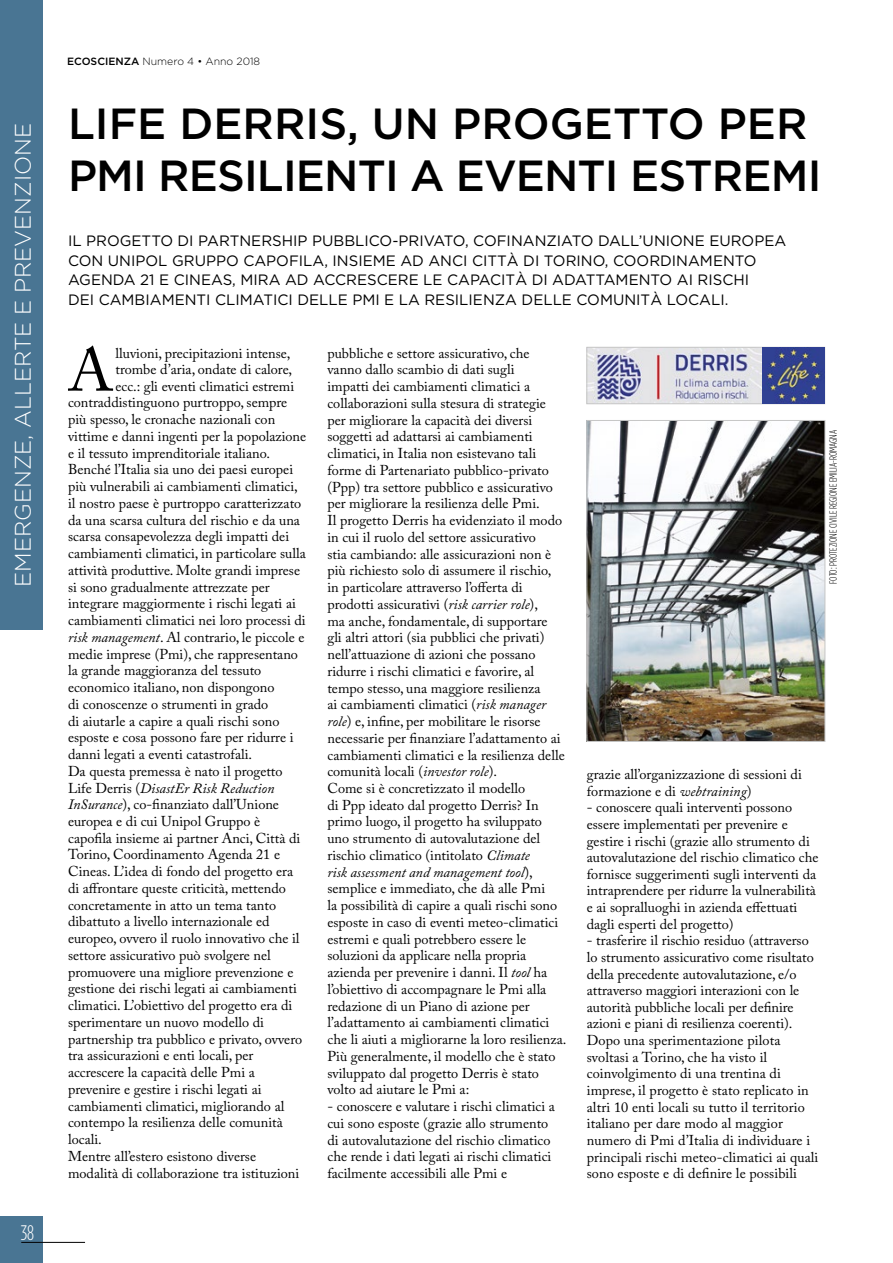
<style>
.page{position:relative;width:893px;height:1263px;background:#fff}
.page>*{position:absolute;margin:0;border:0;box-sizing:border-box;transform-origin:0 0}
.t1{font:60.6px "Adobe Caslon Pro";color:#000}
.t2{font:500 43.5px/52.5px "Gotham HTF";letter-spacing:-.02em;color:#000}
.t3{font:300 22.5px "Gotham HTF";color:#fff}
.t4{font:300 condensed 21px "Gotham HTF";color:#fff}
.t5{font:15px/19.5px "Gotham HTF";color:#000}
.t6{font:14.25px/16.8px "Adobe Caslon Pro";color:#000}
.t7{font:italic 14.25px "Adobe Caslon Pro";color:#000}
.t8{font:300 condensed 10.5px "Gotham HTF";color:#000}
.t9{font:300 10.5px "Gotham HTF";color:#000}
.s1{font-weight:500}
.s2{font-style:italic}
.s3{font-style:normal}
</style>
<div class="page">
<div style="left:0;top:1216px;width:43px;height:47px;background:#497593"></div>
<hr style="left:21px;top:1242px;width:64px;height:1px;background:#000">
<div style="left:0;top:0;width:43px;height:629px;background:#497593"></div>
<img style="left:589px;top:422px;width:234px;height:318px">
<div style="left:587px;top:420px;width:238px;height:322px;border:1px solid #c6c6c6"></div>
<img style="left:589px;top:349px;width:173px;height:53px">
<div style="left:587px;top:347px;width:238px;height:57px;border:1px solid #c6c6c6"></div>
<img style="left:762px;top:347px;width:62px;height:57px">
<h3 class="t3" style="left:11px;top:587px;width:465px;rotate:-90deg">EMERGENZE, ALLERTE E PREVENZIONE</h3>
<h3 class="t4" style="left:21px;top:1221px;width:15px">38</h3>
<p class="t9" style="left:67px;top:56px;width:195px"><span class="s1">ECOSCIENZA</span> Numero 4 • Anno 2018</p>
<h2 class="t2" style="left:68px;top:96px;width:755px">LIFE DERRIS, UN PROGETTO PER<br>PMI RESILIENTI A EVENTI ESTREMI</h2>
<p class="t5" style="left:68px;top:231px;width:720px">IL PROGETTO DI PARTNERSHIP PUBBLICO-PRIVATO, COFINANZIATO DALL’UNIONE EUROPEA CON UNIPOL GRUPPO CAPOFILA, INSIEME AD ANCI CITTÀ DI TORINO, COORDINAMENTO AGENDA 21 E CINEAS, MIRA AD ACCRESCERE LE CAPACITÀ DI ADATTAMENTO AI RISCHI<br>DEI CAMBIAMENTI CLIMATICI DELLE PMI E LA RESILIENZA DELLE COMUNITÀ LOCALI.</p>
<h1 class="t1" style="left:68px;top:334px;width:47px">A</h1>
<p class="t6" style="left:116px;top:344px;width:176px">lluvioni, precipitazioni intense,</p>
<p class="t6" style="left:116px;top:361px;width:178px">trombe d’aria, ondate di calore,</p>
<p class="t6" style="left:116px;top:377px;width:180px">ecc.: gli eventi climatici estremi</p>
<p class="t6" style="left:68px;top:394px;width:221px">contraddistinguono purtroppo, sempre</p>
<p class="t6" style="left:68px;top:411px;width:209px">più spesso, le cronache nazionali con</p>
<p class="t6" style="left:68px;top:427px;width:240px">vittime e danni ingenti per la popolazione</p>
<p class="t6" style="left:68px;top:444px;width:203px">e il tessuto imprenditoriale italiano.</p>
<p class="t6" style="left:68px;top:461px;width:227px">Benché l’Italia sia uno dei paesi europei</p>
<p class="t6" style="left:68px;top:478px;width:231px">più vulnerabili ai cambiamenti climatici,</p>
<p class="t6" style="left:68px;top:494px;width:235px">il nostro paese è purtroppo caratterizzato</p>
<p class="t6" style="left:68px;top:511px;width:233px">da una scarsa cultura del rischio e da una</p>
<p class="t6" style="left:68px;top:528px;width:223px">scarsa consapevolezza degli impatti dei</p>
<p class="t6" style="left:68px;top:545px;width:239px">cambiamenti climatici, in particolare sulla</p>
<p class="t6" style="left:68px;top:561px;width:234px">attività produttive. Molte grandi imprese</p>
<p class="t6" style="left:68px;top:578px;width:203px">si sono gradualmente attrezzate per</p>
<p class="t6" style="left:68px;top:595px;width:229px">integrare maggiormente i rischi legati ai</p>
<p class="t6" style="left:68px;top:612px;width:239px">cambiamenti climatici nei loro processi di</p>
<p class="t6" style="left:68px;top:628px;width:238px"><span class="s2">risk management</span>. Al contrario, le piccole e</p>
<p class="t6" style="left:68px;top:645px;width:232px">medie imprese (Pmi), che rappresentano</p>
<p class="t6" style="left:68px;top:662px;width:195px">la grande maggioranza del tessuto</p>
<p class="t6" style="left:68px;top:679px;width:208px">economico italiano, non dispongono</p>
<p class="t6" style="left:68px;top:695px;width:202px">di conoscenze o strumenti in grado</p>
<p class="t6" style="left:68px;top:712px;width:213px">di aiutarle a capire a quali rischi sono</p>
<p class="t6" style="left:68px;top:729px;width:227px">esposte e cosa possono fare per ridurre i</p>
<p class="t6" style="left:68px;top:746px;width:186px">danni legati a eventi catastrofali.</p>
<p class="t6" style="left:68px;top:762px;width:216px">Da questa premessa è nato il progetto</p>
<p class="t7" style="left:68px;top:779px;width:208px"><span class="s3">Life Derris (</span>DisastEr Risk Reduction</p>
<p class="t6" style="left:68px;top:796px;width:212px"><span class="s2">InSurance</span>), co-finanziato dall’Unione</p>
<p class="t6" style="left:68px;top:813px;width:194px">europea e di cui Unipol Gruppo è</p>
<p class="t6" style="left:68px;top:829px;width:234px">capofila insieme ai partner Anci, Città di</p>
<p class="t6" style="left:68px;top:846px;width:214px">Torino, Coordinamento Agenda 21 e</p>
<p class="t6" style="left:68px;top:863px;width:227px">Cineas. L’idea di fondo del progetto era</p>
<p class="t6" style="left:68px;top:880px;width:219px">di affrontare queste criticità, mettendo</p>
<p class="t6" style="left:68px;top:896px;width:210px">concretamente in atto un tema tanto</p>
<p class="t6" style="left:68px;top:913px;width:203px">dibattuto a livello internazionale ed</p>
<p class="t6" style="left:68px;top:930px;width:233px">europeo, ovvero il ruolo innovativo che il</p>
<p class="t6" style="left:68px;top:947px;width:204px">settore assicurativo può svolgere nel</p>
<p class="t6" style="left:68px;top:963px;width:227px">promuovere una migliore prevenzione e</p>
<p class="t6" style="left:68px;top:980px;width:230px">gestione dei rischi legati ai cambiamenti</p>
<p class="t6" style="left:68px;top:997px;width:226px">climatici. L’obiettivo del progetto era di</p>
<p class="t6" style="left:68px;top:1014px;width:198px">sperimentare un nuovo modello di</p>
<p class="t6" style="left:68px;top:1030px;width:236px">partnership tra pubblico e privato, ovvero</p>
<p class="t6" style="left:68px;top:1047px;width:187px">tra assicurazioni e enti locali, per</p>
<p class="t6" style="left:68px;top:1064px;width:188px">accrescere la capacità delle Pmi a</p>
<p class="t6" style="left:68px;top:1080px;width:195px">prevenire e gestire i rischi legati ai</p>
<p class="t6" style="left:68px;top:1097px;width:218px">cambiamenti climatici, migliorando al</p>
<p class="t6" style="left:68px;top:1114px;width:216px">contempo la resilienza delle comunità</p>
<p class="t6" style="left:68px;top:1131px;width:35px">locali.</p>
<p class="t6" style="left:68px;top:1147px;width:190px">Mentre all’estero esistono diverse</p>
<p class="t6" style="left:68px;top:1164px;width:233px">modalità di collaborazione tra istituzioni</p>
<p class="t6" style="left:327px;top:344px;width:241px">pubbliche e settore assicurativo, che vanno dallo scambio di dati sugli<br>impatti dei cambiamenti climatici a collaborazioni sulla stesura di strategie per migliorare la capacità dei diversi soggetti ad adattarsi ai cambiamenti climatici, in Italia non esistevano tali forme di Partenariato pubblico-privato (Ppp) tra settore pubblico e assicurativo per migliorare la resilienza delle Pmi.<br>Il progetto Derris ha evidenziato il modo in cui il ruolo del settore assicurativo<br>stia cambiando: alle assicurazioni non è più richiesto solo di assumere il rischio,<br>in particolare attraverso l’offerta di prodotti assicurativi (<span class="s2">risk carrier role</span>),<br>ma anche, fondamentale, di supportare<br>gli altri attori (sia pubblici che privati) nell’attuazione di azioni che possano ridurre i rischi climatici e favorire, al tempo stesso, una maggiore resilienza<br>ai cambiamenti climatici (<span class="s2">risk manager role</span>) e, infine, per mobilitare le risorse necessarie per finanziare l’adattamento ai cambiamenti climatici e la resilienza delle comunità locali (<span class="s2">investor role</span>).<br>Come si è concretizzato il modello<br>di Ppp ideato dal progetto Derris? In primo luogo, il progetto ha sviluppato uno strumento di autovalutazione del rischio climatico (intitolato <span class="s2">Climate<br>risk assessment and management tool</span>), semplice e immediato, che dà alle Pmi<br>la possibilità di capire a quali rischi sono esposte in caso di eventi meteo-climatici estremi e quali potrebbero essere le soluzioni da applicare nella propria azienda per prevenire i danni. Il <span class="s2">tool</span> ha l’obiettivo di accompagnare le Pmi alla redazione di un Piano di azione per l’adattamento ai cambiamenti climatici che li aiuti a migliorarne la loro resilienza.<br>Più generalmente, il modello che è stato sviluppato dal progetto Derris è stato volto ad aiutare le Pmi a:</p>
<p class="t6" style="left:327px;top:1098px;width:229px">- conoscere e valutare i rischi climatici a cui sono esposte (grazie allo strumento di autovalutazione del rischio climatico che rende i dati legati ai rischi climatici facilmente accessibili alle Pmi e</p>
<p class="t8" style="left:828px;top:584px;width:155px;rotate:-90deg">FOTO: PROTEZIONE CIVILE REGIONE EMILIA-ROMAGNA</p>
<p class="t6" style="left:587px;top:766px;width:217px">grazie all’organizzazione di sessioni di formazione e di <span class="s2">webtraining</span>)</p>
<p class="t6" style="left:587px;top:799px;width:233px">- conoscere quali interventi possono essere implementati per prevenire e gestire i rischi (grazie allo strumento di autovalutazione del rischio climatico che fornisce suggerimenti sugli interventi da intraprendere per ridurre la vulnerabilità e ai sopralluoghi in azienda effettuati dagli esperti del progetto)</p>
<p class="t6" style="left:587px;top:932px;width:233px">- trasferire il rischio residuo (attraverso lo strumento assicurativo come risultato della precedente autovalutazione, e/o attraverso maggiori interazioni con le autorità pubbliche locali per definire azioni e piani di resilienza coerenti).<br>Dopo una sperimentazione pilota svoltasi a Torino, che ha visto il coinvolgimento di una trentina di imprese, il progetto è stato replicato in altri 10 enti locali su tutto il territorio italiano per dare modo al maggior numero di Pmi d’Italia di individuare i principali rischi meteo-climatici ai quali sono esposte e di definire le possibili</p>
</div>
